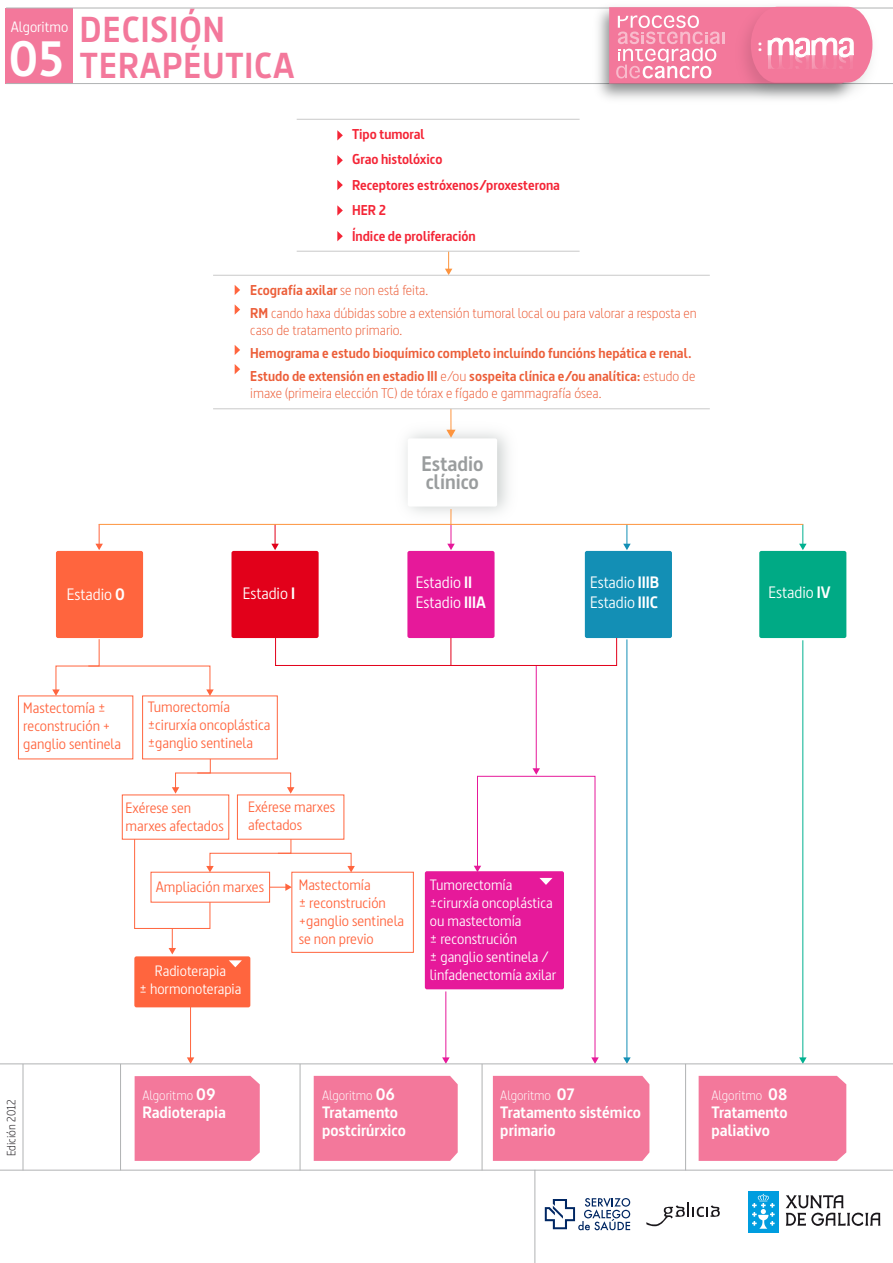
<style>
.page{position:relative;width:893px;height:1263px;background:#fff}
.page>*{position:absolute;margin:0;border:0;box-sizing:border-box;transform-origin:0 0}
.t1{font:700 49.5px "Dsignes";color:#fff}
.t2{font:700 36px/36px "Dsignes";letter-spacing:.025em;color:#f3789b}
.t3{font:700 21px/18px "Dsignes";color:#9a9d9e}
.t4{font:700 19.95px "Dsignes";color:#fff}
.t5{font:700 16.5px/18px "Dsignes";color:#fff}
.t6{font:16.5px/19.8px "Dsignes";color:#fff}
.t7{font:15px/18px "Dsignes";color:#ff653e}
.t8{font:15px/18px "Dsignes";color:#fff}
.t9{font:300 14.25px/23.1px "Dsignes";color:#ec5e39}
.t10{font:700 14.25px/23.1px "Dsignes";color:#ec5e39}
.t11{font:700 14.25px/25.5px "Dsignes";color:#f42536}
.t12{font:300 13.5px "Dsignes";color:#fff}
.t13{font:300 12px "Dsignes";color:#1a171b}
.s1{font-weight:700}
.s2{font-weight:300}
.s3{font-weight:700;font-size:16.5px}
</style>
<div class="page">
<svg style="left:271px;top:525px;width:8px;height:25px"></svg>
<div style="left:134px;top:956px;width:116px;height:51px;background:#ff653e;border-radius:2px"></div>
<div style="left:425px;top:871px;width:139px;height:118px;background:#e6199a;border-radius:2px"></div>
<div style="left:56px;top:551px;width:87px;height:87px;background:#ff653e;border-radius:2px"></div>
<div style="left:231px;top:551px;width:88px;height:87px;background:#e2001a;border-radius:2px"></div>
<div style="left:407px;top:551px;width:88px;height:87px;background:#e6199a;border-radius:2px"></div>
<div style="left:585px;top:551px;width:87px;height:87px;background:#138fb5;border-radius:2px"></div>
<div style="left:759px;top:551px;width:87px;height:87px;background:#00aa85;border-radius:2px"></div>
<div style="left:142px;top:695px;width:136px;height:64px;border:1px solid #ff653e"></div>
<div style="left:122px;top:794px;width:107px;height:45px;border:1px solid #ff653e"></div>
<div style="left:291px;top:872px;width:123px;height:81px;border:1px solid #ff653e"></div>
<div style="left:5px;top:8px;width:68px;height:76px;background:#f3789b"></div>
<hr style="left:6px;top:83px;width:887px;height:1px;background:#b0b2b3">
<hr style="left:6px;top:8px;width:887px;height:1px;background:#b0b2b3">
<div style="left:314px;top:1076px;width:144px;height:85px;background:#f3789b"></div>
<div style="left:135px;top:1075px;width:125px;height:86px;background:#f3789b"></div>
<div style="left:493px;top:1076px;width:156px;height:85px;background:#f3789b"></div>
<div style="left:699px;top:1076px;width:147px;height:85px;background:#f3789b"></div>
<svg style="left:446px;top:409px;width:10px;height:29px"></svg>
<svg style="left:229px;top:960px;width:13px;height:7px"></svg>
<svg style="left:95px;top:524px;width:8px;height:26px"></svg>
<svg style="left:447px;top:509px;width:8px;height:41px"></svg>
<svg style="left:623px;top:525px;width:8px;height:25px"></svg>
<hr style="left:536px;top:666px;width:1px;height:103px;background:#e6199a">
<hr style="left:802px;top:640px;width:1px;height:418px;background:#00b090">
<svg style="left:799px;top:1057px;width:8px;height:6px"></svg>
<hr style="left:626px;top:639px;width:1px;height:419px;background:#138fb5">
<svg style="left:623px;top:1057px;width:8px;height:6px"></svg>
<div style="left:275px;top:638px;width:342px;height:28px;border:1px solid #e2001a"></div>
<svg style="left:451px;top:638px;width:1px;height:27px"></svg>
<svg style="left:52px;top:639px;width:162px;height:57px"></svg>
<svg style="left:172px;top:758px;width:122px;height:36px"></svg>
<hr style="left:190px;top:1006px;width:1px;height:52px;background:#ff653e">
<svg style="left:187px;top:1057px;width:7px;height:6px"></svg>
<svg style="left:134px;top:838px;width:221px;height:116px"></svg>
<svg style="left:474px;top:768px;width:125px;height:295px"></svg>
<hr style="left:445px;top:991px;width:1px;height:67px;background:#e6199a">
<svg style="left:442px;top:1057px;width:8px;height:6px"></svg>
<svg style="left:235px;top:305px;width:5px;height:10px"></svg>
<svg style="left:235px;top:285px;width:5px;height:10px"></svg>
<svg style="left:235px;top:345px;width:5px;height:10px"></svg>
<svg style="left:235px;top:364px;width:5px;height:10px"></svg>
<svg style="left:799px;top:524px;width:8px;height:26px"></svg>
<svg style="left:445px;top:252px;width:7px;height:23px"></svg>
<hr style="left:213px;top:275px;width:497px;height:1px;background:#c9c9c9">
<hr style="left:213px;top:408px;width:497px;height:1px;background:#c9c9c9">
<hr style="left:297px;top:119px;width:283px;height:1px;background:#c9c9c9">
<hr style="left:297px;top:251px;width:283px;height:1px;background:#c9c9c9">
<svg style="left:337px;top:130px;width:6px;height:10px"></svg>
<svg style="left:337px;top:155px;width:6px;height:10px"></svg>
<svg style="left:337px;top:180px;width:6px;height:10px"></svg>
<svg style="left:337px;top:205px;width:6px;height:11px"></svg>
<svg style="left:337px;top:231px;width:6px;height:10px"></svg>
<hr style="left:0;top:1063px;width:893px;height:1px;background:#b0b2b3">
<img style="left:589px;top:7px;width:141px;height:92px">
<img style="left:730px;top:6px;width:156px;height:94px">
<svg style="left:609px;top:7px;width:263px;height:77px;background:#f28aa8"></svg>
<hr style="left:535px;top:1170px;width:1px;height:93px;background:#b0b2b3">
<hr style="left:0;top:1170px;width:893px;height:1px;background:#b0b2b3">
<svg style="left:646px;top:1202px;width:74px;height:24px"></svg>
<svg style="left:545px;top:1198px;width:85px;height:32px"></svg>
<div style="left:748px;top:1192px;width:31px;height:41px;background:#009ddf"></div>
<svg style="left:752px;top:1194px;width:23px;height:35px"></svg>
<svg style="left:786px;top:1195px;width:94px;height:31px"></svg>
<hr style="left:120px;top:1064px;width:1px;height:106px;background:#b0b2b3">
<hr style="left:300px;top:1064px;width:1px;height:106px;background:#b0b2b3">
<hr style="left:482px;top:1064px;width:1px;height:106px;background:#b0b2b3">
<hr style="left:685px;top:1064px;width:1px;height:106px;background:#b0b2b3">
<hr style="left:99px;top:524px;width:704px;height:1px;background:#fd943e">
<hr style="left:23px;top:1064px;width:1px;height:106px;background:#b0b2b3">
<p class="t8" style="left:11px;top:17px;width:59px">Algoritmo</p>
<h1 class="t1" style="left:9px;top:30px;width:56px">05</h1>
<h2 class="t2" style="left:80px;top:11px;width:216px">DECISIÓN<br>TERAPÉUTICA</h2>
<p class="t11" style="left:352px;top:121px;width:209px">Tipo tumoral<br>Grao histolóxico<br>Receptores estróxenos/proxesterona<br>HER 2<br>Índice de proliferación</p>
<p class="t9" style="left:250px;top:278px;width:448px"><span class="s1">Ecografía axilar</span> se non está feita.<br><span class="s1">RM</span> cando haxa dúbidas sobre a extensión tumoral local ou para valorar a resposta en</p>
<p class="t9" style="left:250px;top:318px;width:153px">caso de tratamento primario.</p>
<p class="t10" style="left:250px;top:341px;width:447px">Hemograma e estudo bioquímico completo incluíndo funcións hepática e renal.<br>Estudo de extensión en estadio III <span class="s2">e/ou</span> sospeita clínica e/ou analítica: <span class="s2">estudo de</span></p>
<p class="t9" style="left:250px;top:382px;width:353px">imaxe (primeira elección TC) de tórax e fígado e gammagrafía ósea.</p>
<h3 class="t3" style="left:421px;top:455px;width:64px">Estadio clínico</h3>
<h3 class="t4" style="left:757px;top:32px;width:7px">:</h3>
<p class="t6" style="left:416px;top:572px;width:72px">Estadio <span class="s1">II<br></span>Estadio <span class="s1">IIIA</span></p>
<p class="t6" style="left:590px;top:572px;width:70px">Estadio <span class="s1">IIIB<br></span>Estadio <span class="s1">IIIC</span></p>
<p class="t6" style="left:67px;top:584px;width:60px">Estadio <span class="s1">0</span></p>
<p class="t6" style="left:243px;top:583px;width:54px">Estadio <span class="s1">I</span></p>
<p class="t6" style="left:768px;top:582px;width:64px">Estadio <span class="s1">IV</span></p>
<p class="t7" style="left:23px;top:698px;width:99px">Mastectomía ± reconstrución + ganglio sentinela</p>
<p class="t7" style="left:148px;top:697px;width:124px">Tumorectomía ±cirurxía oncoplástica ±ganglio sentinela</p>
<p class="t7" style="left:126px;top:798px;width:100px">Exérese sen marxes afectados</p>
<p class="t7" style="left:248px;top:798px;width:89px">Exérese marxes afectados</p>
<p class="t13" style="left:4px;top:1156px;width:58px;rotate:-90deg">Edición 2012</p>
<p class="t7" style="left:156px;top:877px;width:110px">Ampliación marxes</p>
<p class="t8" style="left:140px;top:961px;width:103px;text-align:center">Radioterapia<br>± hormonoterapia</p>
<p class="t7" style="left:299px;top:875px;width:107px">Mastectomía<br>± reconstrución +ganglio sentinela se non previo</p>
<p class="t8" style="left:430px;top:875px;width:128px">Tumorectomía ±cirurxía oncoplástica ou mastectomía<br>± reconstrución<br>± ganglio sentinela / linfadenectomía axilar</p>
<p class="t12" style="left:143px;top:1087px;width:75px">Algoritmo <span class="s3">09</span></p>
<p class="t5" style="left:143px;top:1103px;width:85px">Radioterapia</p>
<p class="t12" style="left:322px;top:1087px;width:75px">Algoritmo <span class="s3">06</span></p>
<p class="t5" style="left:322px;top:1103px;width:85px">Tratamento postcirúrxico</p>
<p class="t12" style="left:500px;top:1087px;width:76px">Algoritmo <span class="s3">07</span></p>
<p class="t5" style="left:500px;top:1103px;width:142px">Tratamento sistémico primario</p>
<p class="t12" style="left:711px;top:1087px;width:77px">Algoritmo <span class="s3">08</span></p>
<p class="t5" style="left:711px;top:1103px;width:78px">Tratamento paliativo</p>
</div>
